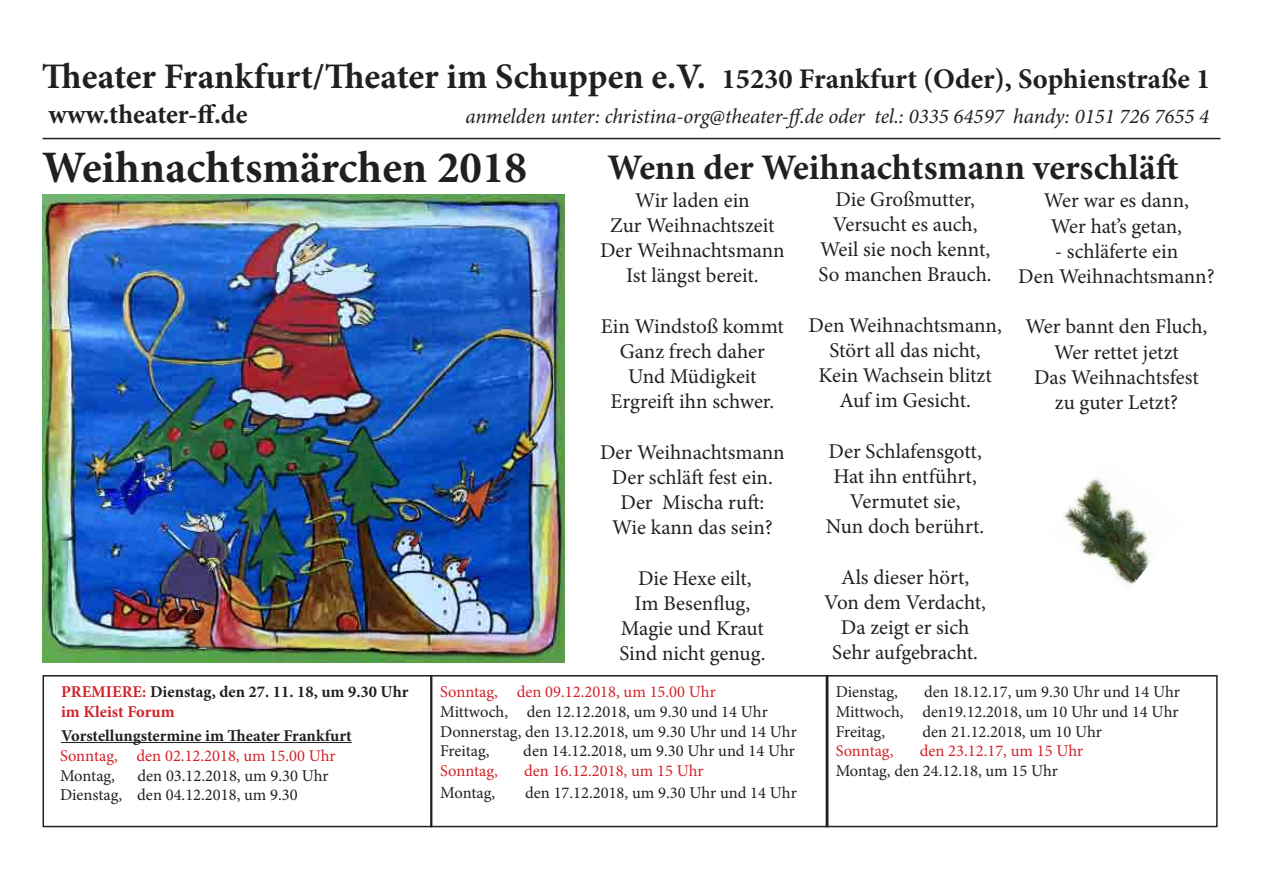
<style>
.page{position:relative;width:1263px;height:893px;background:#fff}
.page>*{position:absolute;margin:0;border:0;box-sizing:border-box;transform-origin:0 0}
.t1{font:700 45px "Minion Pro";color:#231f20}
.t2{font:700 36px "Minion Pro";color:#231f20}
.t3{font:700 27px "Minion Pro";color:#231f20}
.t4{font:21px "Minion Pro";color:#231f20}
.t5{font:italic 21px "Minion Pro";letter-spacing:-.005em;color:#231f20}
.t6{font:16.5px "Minion Pro";color:#231f20}
.t7{font:16.5px "Minion Pro";color:#d1232a}
.t8{font:700 16.5px "Minion Pro";color:#231f20}
.t9{font:700 16.5px "Minion Pro";color:#d1232a}
.s1{font-size:28.5px}
.s2{color:#d1232a}
</style>
<div class="page">
<img style="left:43px;top:195px;width:521px;height:467px">
<hr style="left:61px;top:742px;width:291px;height:1px;background:#231f20">
<div style="left:43px;top:675px;width:389px;height:152px;border:2px solid #231f20"></div>
<hr style="left:43px;top:138px;width:1177px;height:1px;background:#231f20">
<div style="left:430px;top:675px;width:398px;height:152px;border:2px solid #231f20"></div>
<div style="left:826px;top:675px;width:392px;height:152px;border:2px solid #231f20"></div>
<img style="left:1064px;top:478px;width:87px;height:107px">
<p class="t2" style="left:42px;top:51px;width:1170px">Theater Frankfurt/Theater im Schuppen e.V. <span class="s1">15230 Frankfurt (Oder), Sophienstraße 1</span></p>
<p class="t3" style="left:49px;top:96px;width:201px">www.theater-ff.de</p>
<p class="t5" style="left:465px;top:102px;width:745px">anmelden unter: christina-org@theater-ff.de oder tel.: 0335 64597 handy: 0151 726 7655 4</p>
<p class="t1" style="left:42px;top:136px;width:486px">Weihnachtsmärchen 2018</p>
<p class="t2" style="left:607px;top:142px;width:572px">Wenn der Weihnachtsmann verschläft</p>
<p class="t4" style="left:635px;top:186px;width:116px">Wir laden ein</p>
<p class="t4" style="left:610px;top:211px;width:166px">Zur Weihnachtszeit</p>
<p class="t4" style="left:600px;top:236px;width:186px">Der Weihnachtsmann</p>
<p class="t4" style="left:626px;top:261px;width:134px">Ist längst bereit.</p>
<p class="t4" style="left:601px;top:312px;width:185px">Ein Windstoß kommt</p>
<p class="t4" style="left:620px;top:337px;width:147px">Ganz frech daher</p>
<p class="t4" style="left:628px;top:362px;width:130px">Und Müdigkeit</p>
<p class="t4" style="left:611px;top:387px;width:165px">Ergreift ihn schwer.</p>
<p class="t4" style="left:600px;top:438px;width:186px">Der Weihnachtsmann</p>
<p class="t4" style="left:612px;top:463px;width:162px">Der schläft fest ein.</p>
<p class="t4" style="left:620px;top:488px;width:145px">Der Mischa ruft:</p>
<p class="t4" style="left:612px;top:513px;width:162px">Wie kann das sein?</p>
<p class="t4" style="left:638px;top:564px;width:115px">Die Hexe eilt,</p>
<p class="t4" style="left:635px;top:589px;width:117px">Im Besenflug,</p>
<p class="t4" style="left:621px;top:614px;width:145px">Magie und Kraut</p>
<p class="t4" style="left:619px;top:639px;width:148px">Sind nicht genug.</p>
<p class="t4" style="left:835px;top:185px;width:141px">Die Großmutter,</p>
<p class="t4" style="left:833px;top:210px;width:146px">Versucht es auch,</p>
<p class="t4" style="left:820px;top:235px;width:172px">Weil sie noch kennt,</p>
<p class="t4" style="left:819px;top:261px;width:175px">So manchen Brauch.</p>
<p class="t4" style="left:808px;top:311px;width:195px">Den Weihnachtsmann,</p>
<p class="t4" style="left:830px;top:336px;width:153px">Stört all das nicht,</p>
<p class="t4" style="left:818px;top:361px;width:175px">Kein Wachsein blitzt</p>
<p class="t4" style="left:839px;top:387px;width:133px">Auf im Gesicht.</p>
<p class="t4" style="left:828px;top:437px;width:155px">Der Schlafensgott,</p>
<p class="t4" style="left:833px;top:462px;width:145px">Hat ihn entführt,</p>
<p class="t4" style="left:850px;top:487px;width:112px">Vermutet sie,</p>
<p class="t4" style="left:826px;top:513px;width:160px">Nun doch berührt.</p>
<p class="t4" style="left:841px;top:563px;width:130px">Als dieser hört,</p>
<p class="t4" style="left:824px;top:588px;width:163px">Von dem Verdacht,</p>
<p class="t4" style="left:841px;top:613px;width:130px">Da zeigt er sich</p>
<p class="t4" style="left:832px;top:639px;width:147px">Sehr aufgebracht.</p>
<p class="t4" style="left:1044px;top:187px;width:147px">Wer war es dann,</p>
<p class="t4" style="left:1051px;top:212px;width:133px">Wer hat’s getan,</p>
<p class="t4" style="left:1055px;top:237px;width:125px">- schläferte ein</p>
<p class="t4" style="left:1018px;top:262px;width:198px">Den Weihnachtsmann?</p>
<p class="t4" style="left:1025px;top:313px;width:183px">Wer bannt den Fluch,</p>
<p class="t4" style="left:1054px;top:338px;width:126px">Wer rettet jetzt</p>
<p class="t4" style="left:1034px;top:363px;width:166px">Das Weihnachtsfest</p>
<p class="t4" style="left:1055px;top:388px;width:125px">zu guter Letzt?</p>
<p class="t8" style="left:61px;top:680px;width:349px"><span class="s2">PREMIERE:</span> Dienstag, den 27. 11. 18, um 9.30 Uhr</p>
<p class="t9" style="left:61px;top:700px;width:115px">im Kleist Forum</p>
<p class="t8" style="left:61px;top:724px;width:292px">Vorstellungstermine im Theater Frankfurt</p>
<p class="t7" style="left:60px;top:744px;width:277px">Sonntag, den 02.12.2018, um 15.00 Uhr</p>
<p class="t6" style="left:60px;top:764px;width:57px">Montag,</p>
<p class="t6" style="left:138px;top:764px;width:193px">den 03.12.2018, um 9.30 Uhr</p>
<p class="t6" style="left:60px;top:784px;width:239px">Dienstag, den 04.12.2018, um 9.30</p>
<p class="t7" style="left:440px;top:681px;width:277px">Sonntag, den 09.12.2018, um 15.00 Uhr</p>
<p class="t6" style="left:440px;top:700px;width:329px">Mittwoch, den 12.12.2018, um 9.30 und 14 Uhr</p>
<p class="t6" style="left:440px;top:720px;width:358px">Donnerstag, den 13.12.2018, um 9.30 Uhr und 14 Uhr</p>
<p class="t6" style="left:440px;top:740px;width:51px">Freitag,</p>
<p class="t6" style="left:523px;top:740px;width:273px">den 14.12.2018, um 9.30 Uhr und 14 Uhr</p>
<p class="t7" style="left:440px;top:760px;width:59px">Sonntag,</p>
<p class="t7" style="left:524px;top:760px;width:181px">den 16.12.2018, um 15 Uhr</p>
<p class="t6" style="left:440px;top:781px;width:57px">Montag,</p>
<p class="t6" style="left:525px;top:781px;width:273px">den 17.12.2018, um 9.30 Uhr und 14 Uhr</p>
<p class="t6" style="left:836px;top:681px;width:64px">Dienstag,</p>
<p class="t6" style="left:924px;top:681px;width:257px">den 18.12.17, um 9.30 Uhr und 14 Uhr</p>
<p class="t6" style="left:836px;top:700px;width:344px">Mittwoch, den19.12.2018, um 10 Uhr und 14 Uhr</p>
<p class="t6" style="left:836px;top:720px;width:51px">Freitag,</p>
<p class="t6" style="left:922px;top:720px;width:181px">den 21.12.2018, um 10 Uhr</p>
<p class="t7" style="left:836px;top:740px;width:59px">Sonntag,</p>
<p class="t7" style="left:920px;top:740px;width:165px">den 23.12.17, um 15 Uhr</p>
<p class="t6" style="left:836px;top:760px;width:224px">Montag, den 24.12.18, um 15 Uhr</p>
</div>
